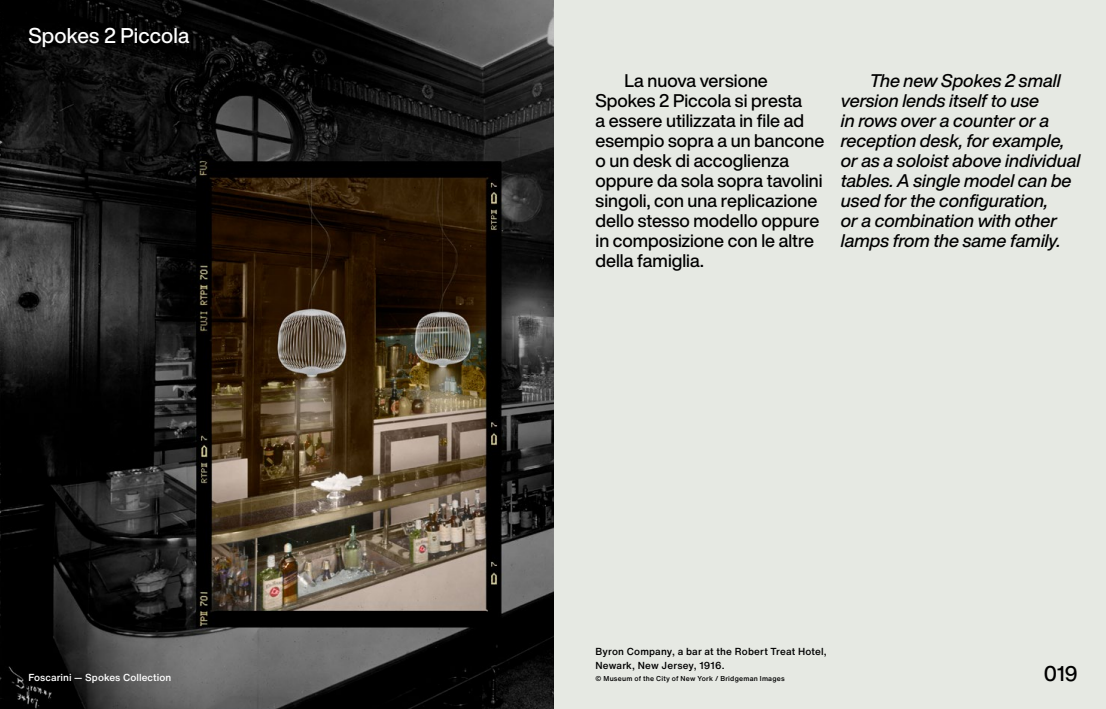
<style>
.page{position:relative;width:1106px;height:709px;background:#fff}
.page>*{position:absolute;margin:0;border:0;box-sizing:border-box;transform-origin:0 0}
.t1{font:500 26px "Helvetica Now Display";color:#000}
.t2{font:500 21px "Helvetica Now Display";letter-spacing:.01em;color:#fff}
.t3{font:500 21px "Helvetica Now Display";color:#000}
.t4{font:500 18px/20px "Helvetica Now Display";color:#000}
.t5{font:italic 500 18px/20px "Helvetica Now Display";color:#000}
.t6{font:500 10px/14px "Helvetica Now Text";letter-spacing:.015em;color:#000}
.t7{font:500 10px "Helvetica Now Text";letter-spacing:.005em;color:#fff}
.t8{font:500 7px "Helvetica Now Text";letter-spacing:.03em;color:#000}
</style>
<div class="page">
<div style="left:553px;top:0;width:553px;height:709px;background:#e6e9e3"></div>
<img style="left:0;top:0;width:553px;height:709px">
<p class="t2" style="left:28px;top:21px;width:163px">Spokes 2 Piccola</p>
<p class="t7" style="left:28px;top:669px;width:144px">Foscarini — Spokes Collection</p>
<p class="t4" style="left:595px;top:70px;width:230px;text-indent:29px">La nuova versione<br>Spokes 2 Piccola si presta<br>a essere utilizzata in file ad esempio sopra a un bancone o un desk di accoglienza oppure da sola sopra tavolini singoli, con una replicazione dello stesso modello oppure in composizione con le altre della famiglia.</p>
<p class="t5" style="left:840px;top:70px;width:241px;text-indent:29px">The new Spokes 2 small version lends itself to use<br>in rows over a counter or a reception desk, for example, or as a soloist above individual tables. A single model can be used for the configuration,<br>or a combination with other lamps from the same family.</p>
<p class="t6" style="left:595px;top:644px;width:233px">Byron Company, a bar at the Robert Treat Hotel,<br>Newark, New Jersey, 1916.</p>
<p class="t8" style="left:595px;top:673px;width:191px">© Museum of the City of New York / Bridgeman Images</p>
<h1 class="t1" style="left:1035px;top:653px;width:43px">019</h1>
<p class="t3" style="left:1043px;top:658px;width:35px">019</p>
</div>
